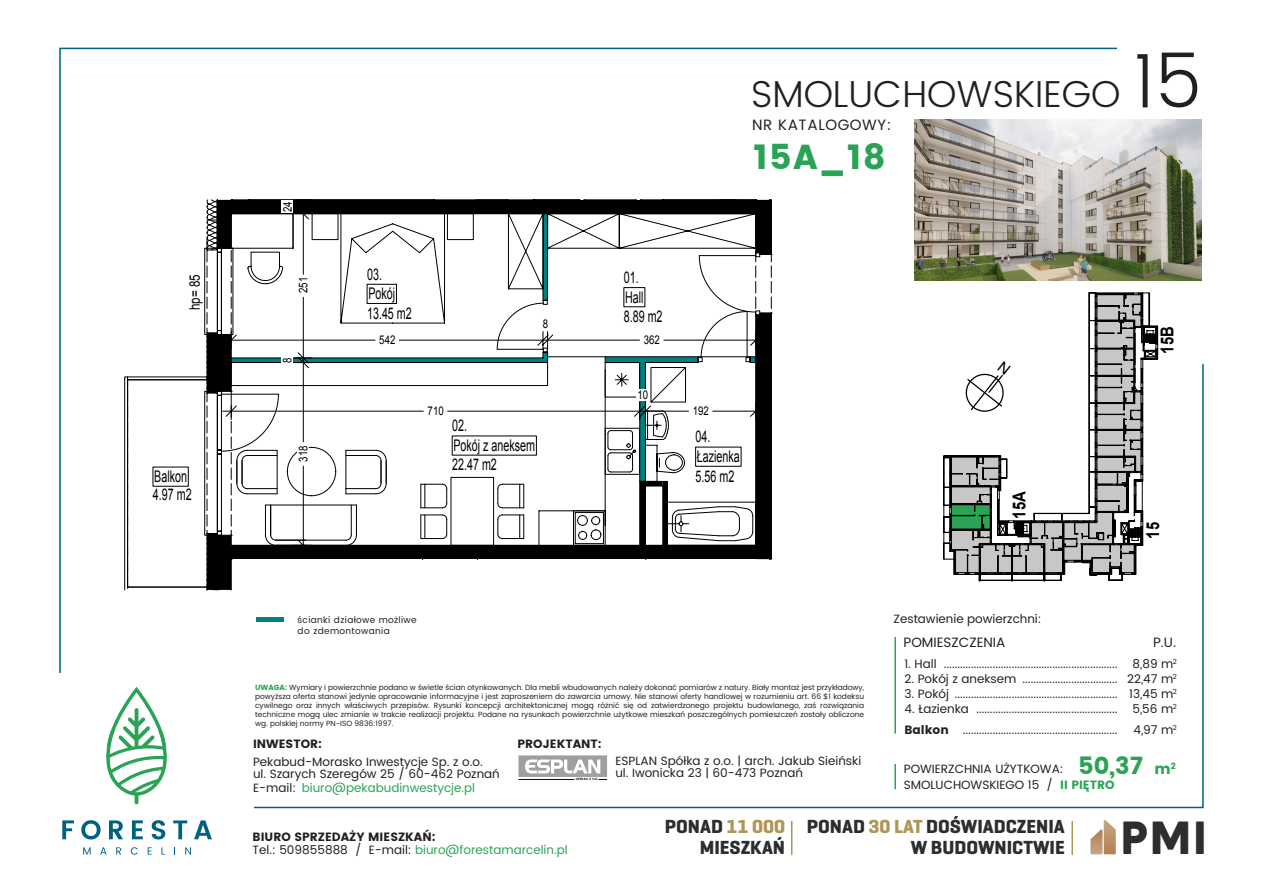
<style>
.page{position:relative;width:1263px;height:893px;background:#fff}
.page>*{position:absolute;margin:0;border:0;box-sizing:border-box;transform-origin:0 0}
.t1{font:800 46.2px "Crossten";color:#2c2e30}
.t2{font:300 37.5px "Poppins";color:#231f20}
.t3{font:700 34.5px "Poppins";color:#2ba355}
.t4{font:700 19.35px/21px "Geogrotesque";color:#2b2d30;text-align:right}
.t5{font:700 17.85px "Arial";color:#010101;scale:.83 1}
.t6{font:16.05px/19.5px "Arial";color:#000;scale:.67 1}
.t7{font:15px "Poppins";letter-spacing:.04em;color:#231f20}
.t8{font:14.55px "Arial";color:#000;scale:.8 1}
.t9{font:13.5px "Poppins";color:#231f20}
.t10{font:12px/15px "Poppins";color:#231f20}
.t11{font:12px/13.5px "Poppins";color:#2ba355}
.t12{font:12px "Arial";color:#000;scale:.8 1}
.t13{font:700 12px "Poppins";color:#231f20}
.t14{font:9px/10.5px "Poppins";letter-spacing:.04em;color:#231f20}
.t15{font:7.5px/9px "Poppins";color:#231f20;text-align:justify}
.s1{font-size:75px}
.s2{font-weight:700;color:#2ba355}
.s3{color:#231f20}
.s4{font-weight:700}
.s5{font-weight:700;font-size:24px;color:#2ba355}
.s6{font-weight:700;font-size:15px;color:#2ba355}
.s7{font-weight:700;color:#231f20}
.s8{color:#ad9659}
</style>
<div class="page">
<svg style="left:62px;top:820px;width:12px;height:19px"></svg>
<svg style="left:81px;top:820px;width:20px;height:19px"></svg>
<svg style="left:109px;top:820px;width:14px;height:19px"></svg>
<svg style="left:132px;top:820px;width:11px;height:19px"></svg>
<svg style="left:152px;top:820px;width:13px;height:19px"></svg>
<svg style="left:173px;top:820px;width:14px;height:19px"></svg>
<svg style="left:194px;top:820px;width:18px;height:19px"></svg>
<svg style="left:83px;top:847px;width:8px;height:8px"></svg>
<svg style="left:100px;top:847px;width:7px;height:8px"></svg>
<svg style="left:116px;top:847px;width:5px;height:8px"></svg>
<svg style="left:131px;top:847px;width:7px;height:8px"></svg>
<svg style="left:148px;top:847px;width:4px;height:8px"></svg>
<svg style="left:161px;top:847px;width:4px;height:8px"></svg>
<svg style="left:185px;top:847px;width:6px;height:8px"></svg>
<svg style="left:106px;top:687px;width:61px;height:117px"></svg>
<hr style="left:791px;top:821px;width:1px;height:34px;background:#ad9659">
<hr style="left:1071px;top:821px;width:2px;height:34px;background:#ad9659">
<svg style="left:1090px;top:820px;width:26px;height:34px"></svg>
<hr style="left:894px;top:764px;width:2px;height:25px;background:#2ba355">
<hr style="left:894px;top:637px;width:2px;height:97px;background:#2ba355">
<svg style="left:124px;top:199px;width:648px;height:392px"></svg>
<img style="left:915px;top:120px;width:286px;height:161px">
<svg style="left:518px;top:755px;width:89px;height:25px"></svg>
<hr style="left:257px;top:618px;width:27px;height:4px;background:#038181">
<svg style="left:943px;top:292px;width:215px;height:289px"></svg>
<h2 class="t2" style="left:751px;top:67px;width:453px">SMOLUCHOWSKIEGO <span class="s1">15</span></h2>
<h3 class="t12" style="left:280px;top:212px;width:15px;rotate:-90deg">24</h3>
<h3 class="t6" style="left:367px;top:264px;width:68px">03.<br>Pokój<br>13.45 m2</h3>
<h3 class="t8" style="left:185px;top:310px;width:46px;rotate:-90deg">hp= 85</h3>
<h3 class="t6" style="left:624px;top:268px;width:59px">01.<br>Hall<br>8.89 m2</h3>
<h3 class="t12" style="left:295px;top:293px;width:22px;rotate:-90deg">251</h3>
<h3 class="t12" style="left:543px;top:316px;width:8px">8</h3>
<h3 class="t6" style="left:154px;top:467px;width:50px">Balkon</h3>
<h3 class="t6" style="left:153px;top:485px;width:59px">4.97 m2</h3>
<h3 class="t12" style="left:280px;top:363px;width:8px;rotate:-90deg">8</h3>
<h3 class="t12" style="left:295px;top:462px;width:22px;rotate:-90deg">318</h3>
<h3 class="t12" style="left:379px;top:332px;width:22px">542</h3>
<h3 class="t12" style="left:428px;top:403px;width:22px">710</h3>
<h3 class="t6" style="left:452px;top:416px;width:125px">02.<br>Pokój z aneksem<br>22.47 m2</h3>
<h3 class="t12" style="left:644px;top:332px;width:22px">362</h3>
<h3 class="t12" style="left:637px;top:387px;width:15px">10</h3>
<h3 class="t7" style="left:752px;top:114px;width:141px">NR KATALOGOWY:</h3>
<h3 class="t3" style="left:753px;top:137px;width:134px">15A_18</h3>
<h3 class="t12" style="left:693px;top:403px;width:22px">192</h3>
<h3 class="t6" style="left:696px;top:427px;width:67px">04.<br>Łazienka<br>5.56 m2</h3>
<h3 class="t5" style="left:1007px;top:519px;width:34px;rotate:-90deg">15A</h3>
<p class="t14" style="left:298px;top:615px;width:121px">ścianki działowe możliwe do zdemontowania</p>
<h3 class="t10" style="left:893px;top:611px;width:149px">Zestawienie powierzchni:</h3>
<h3 class="t5" style="left:1155px;top:354px;width:34px;rotate:-90deg">15B</h3>
<h3 class="t5" style="left:1141px;top:538px;width:21px;rotate:-90deg">15</h3>
<h3 class="t12" style="left:415px;top:698px;width:22px;rotate:-90deg">454</h3>
<p class="t15" style="left:255px;top:683px;width:610px"><span class="s2">UWAGA:</span> Wymiary i powierzchnie podano w świetle ścian otynkowanych. Dla mebli wbudowanych należy dokonać pomiarów z natury. Biały montaż jest przykładowy, powyższa oferta stanowi jedynie opracowanie informacyjne i jest zaproszeniem do zawarcia umowy. Nie stanowi oferty handlowej w rozumieniu art. 66 $1 kodeksu cywilnego oraz innych właściwych przepisów. Rysunki koncepcji architektonicznej mogą różnić się od zatwierdzonego projektu budowlanego, zaś rozwiązania techniczne mogą ulec zmianie w trakcie realizacji projektu. Podane na rysunkach powierzchnie użytkowe mieszkań poszczególnych pomieszczeń zostały obliczone wg. polskiej normy PN-ISO 9836:1997.</p>
<h3 class="t13" style="left:253px;top:737px;width:70px">INWESTOR:</h3>
<h3 class="t10" style="left:253px;top:757px;width:248px;line-height:12px">Pekabud-Morasko Inwestycje Sp. z o.o.<br>ul. Szarych Szeregów 25 / 60-462 Poznań</h3>
<h3 class="t12" style="left:638px;top:707px;width:22px;rotate:-90deg">144</h3>
<h3 class="t13" style="left:518px;top:737px;width:86px">PROJEKTANT:</h3>
<h3 class="t10" style="left:615px;top:755px;width:247px;line-height:12px">ESPLAN Spółka z o.o. | arch. Jakub Sieiński ul. Iwonicka 23 | 60-473 Poznań</h3>
<h3 class="t11" style="left:253px;top:782px;width:223px"><span class="s3">E-mail:</span> biuro@pekabudinwestycje.pl</h3>
<h3 class="t9" style="left:904px;top:632px;width:103px">POMIESZCZENIA</h3>
<h3 class="t10" style="left:904px;top:656px;width:214px">1. Hall ................................................................</h3>
<h3 class="t10" style="left:955px;top:686px;width:164px;text-align:right">............................................................ ....................................................</h3>
<h3 class="t10" style="left:904px;top:671px;width:113px">2. Pokój z aneksem</h3>
<h3 class="t10" style="left:904px;top:686px;width:46px">3. Pokój</h3>
<h3 class="t10" style="left:904px;top:701px;width:66px">4. Łazienka</h3>
<h3 class="t10" style="left:1022px;top:671px;width:96px">...................................</h3>
<h3 class="t9" style="left:1153px;top:632px;width:24px">P.U.</h3>
<h3 class="t10" style="left:1127px;top:671px;width:51px">22,47 m<sup>2</sup></h3>
<h3 class="t10" style="left:1132px;top:656px;width:46px">8,89 m<sup>2</sup></h3>
<h3 class="t10" style="left:1129px;top:686px;width:49px">13,45 m<sup>2<br></sup>5,56 m<sup>2</sup></h3>
<h3 class="t10" style="left:904px;top:722px;width:214px"><span class="s4">Balkon</span> .........................................................</h3>
<h3 class="t10" style="left:1133px;top:722px;width:45px">4,97 m<sup>2</sup></h3>
<h3 class="t10" style="left:904px;top:762px;width:274px;line-height:15.9px">POWIERZCHNIA UŻYTKOWA: <span class="s5">50,37</span> <span class="s6">m</span><sup>2<br></sup>SMOLUCHOWSKIEGO 15 / <span class="s2">II PIĘTRO</span></h3>
<h3 class="t11" style="left:253px;top:830px;width:316px"><span class="s7">BIURO SPRZEDAŻY MIESZKAŃ:<br></span><span class="s3">Tel.: 509855888 / E-mail:</span> biuro@forestamarcelin.pl</h3>
<h3 class="t4" style="left:665px;top:816px;width:122px">PONAD <span class="s8">11 000<br></span>MIESZKAŃ</h3>
<h3 class="t4" style="left:807px;top:816px;width:259px">PONAD <span class="s8">30 LAT</span> DOŚWIADCZENIA<br>W BUDOWNICTWIE</h3>
<h1 class="t1" style="left:1121px;top:808px;width:87px">PMI</h1>
</div>
